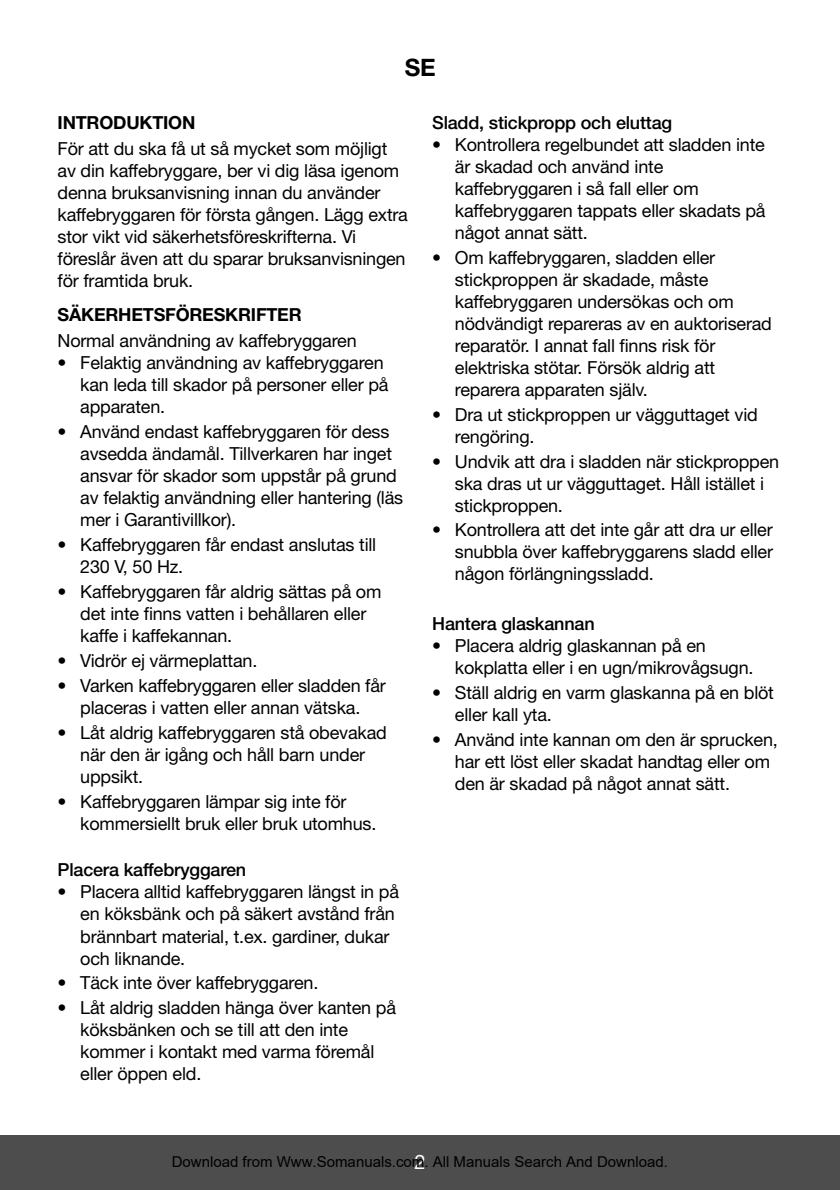
<style>
.page{position:relative;width:840px;height:1190px;background:#fff}
.page>*{position:absolute;margin:0;border:0;box-sizing:border-box;transform-origin:0 0}
.t1{font:700 24px "Helvetica Neue";color:#000}
.t2{font:20px "Helvetica Neue";color:#fff}
.t3{font:18px/22px "Helvetica Neue";letter-spacing:-.01em;color:#000}
.t4{font:500 18px "Helvetica Neue";letter-spacing:-.01em;color:#000}
.t5{font:700 18px "Helvetica Neue";letter-spacing:-.01em;color:#000}
.t6{font:15px "Arial";color:#000}
</style>
<div class="page">
<div style="left:0;top:1135px;width:839px;height:54px;background:#4d4d4d"></div>
<h1 class="t1" style="left:404px;top:59px;width:32px">SE</h1>
<p class="t5" style="left:57px;top:116px;width:139px">INTRODUKTION</p>
<p class="t3" style="left:57px;top:140px;width:352px">För att du ska få ut så mycket som möjligt av din kaffebryggare, ber vi dig läsa igenom denna bruksanvisning innan du använder kaffebryggaren för första gången. Lägg extra stor vikt vid säkerhetsföreskrifterna. Vi föreslår även att du sparar bruksanvisningen för framtida bruk.</p>
<p class="t5" style="left:57px;top:308px;width:245px">SÄKERHETSFÖRESKRIFTER</p>
<p class="t3" style="left:57px;top:331px;width:300px">Normal användning av kaffebryggaren</p>
<p class="t3" style="left:80px;top:353px;width:309px;text-indent:-23px">• Felaktig användning av kaffebryggaren kan leda till skador på personer eller på apparaten.</p>
<p class="t3" style="left:80px;top:422px;width:324px;text-indent:-23px">• Använd endast kaffebryggaren för dess avsedda ändamål. Tillverkaren har inget ansvar för skador som uppstår på grund av felaktig användning eller hantering (läs mer i Garantivillkor).</p>
<p class="t3" style="left:80px;top:535px;width:297px;text-indent:-23px">• Kaffebryggaren får endast anslutas till<br>230 V, 50 Hz.</p>
<p class="t3" style="left:80px;top:582px;width:302px;text-indent:-23px">• Kaffebryggaren får aldrig sättas på om det inte finns vatten i behållaren eller kaffe i kaffekannan.</p>
<p class="t3" style="left:57px;top:651px;width:201px">• Vidrör ej värmeplattan.</p>
<p class="t3" style="left:57px;top:676px;width:329px;text-align:center">• Varken kaffebryggaren eller sladden får placeras i vatten eller annan vätska.</p>
<p class="t3" style="left:80px;top:722px;width:308px;text-indent:-23px">• Låt aldrig kaffebryggaren stå obevakad när den är igång och håll barn under uppsikt.</p>
<p class="t3" style="left:80px;top:791px;width:297px;text-indent:-23px">• Kaffebryggaren lämpar sig inte för kommersiellt bruk eller bruk utomhus.</p>
<p class="t4" style="left:57px;top:863px;width:190px">Placera kaffebryggaren</p>
<p class="t3" style="left:80px;top:882px;width:320px;text-indent:-23px">• Placera alltid kaffebryggaren längst in på en köksbänk och på säkert avstånd från brännbart material, t.ex. gardiner, dukar och liknande.</p>
<p class="t3" style="left:57px;top:973px;width:262px">• Täck inte över kaffebryggaren.</p>
<p class="t3" style="left:80px;top:998px;width:317px;text-indent:-23px">• Låt aldrig sladden hänga över kanten på köksbänken och se till att den inte kommer i kontakt med varma föremål eller öppen eld.</p>
<p class="t4" style="left:432px;top:116px;width:241px">Sladd, stickpropp och eluttag</p>
<p class="t3" style="left:454px;top:135px;width:312px;text-indent:-23px">• Kontrollera regelbundet att sladden inte är skadad och använd inte kaffebryggaren i så fall eller om kaffebryggaren tappats eller skadats på något annat sätt.</p>
<p class="t3" style="left:454px;top:248px;width:318px;text-indent:-23px">• Om kaffebryggaren, sladden eller stickproppen är skadade, måste kaffebryggaren undersökas och om nödvändigt repareras av en auktoriserad reparatör. I annat fall finns risk för elektriska stötar. Försök aldrig att reparera apparaten själv.</p>
<p class="t3" style="left:454px;top:405px;width:304px;text-indent:-23px">• Dra ut stickproppen ur vägguttaget vid rengöring.</p>
<p class="t3" style="left:454px;top:452px;width:325px;text-indent:-23px">• Undvik att dra i sladden när stickproppen ska dras ut ur vägguttaget. Håll istället i stickproppen.</p>
<p class="t3" style="left:454px;top:520px;width:319px;text-align:justify;text-indent:-23px">• Kontrollera att det inte går att dra ur eller snubbla över kaffebryggarens sladd eller någon förlängningssladd.</p>
<p class="t4" style="left:432px;top:617px;width:164px">Hantera glaskannan</p>
<p class="t3" style="left:454px;top:636px;width:300px;text-indent:-23px">• Placera aldrig glaskannan på en kokplatta eller i en ugn/mikrovågsugn.</p>
<p class="t3" style="left:454px;top:683px;width:320px;text-indent:-23px">• Ställ aldrig en varm glaskanna på en blöt eller kall yta.</p>
<p class="t3" style="left:454px;top:730px;width:324px;text-indent:-23px">• Använd inte kannan om den är sprucken, har ett löst eller skadat handtag eller om den är skadad på något annat sätt.</p>
<p class="t2" style="left:414px;top:1153px;width:13px">2</p>
<p class="t6" style="left:172px;top:1152px;width:497px">Download from Www.Somanuals.com. All Manuals Search And Download.</p>
</div>
